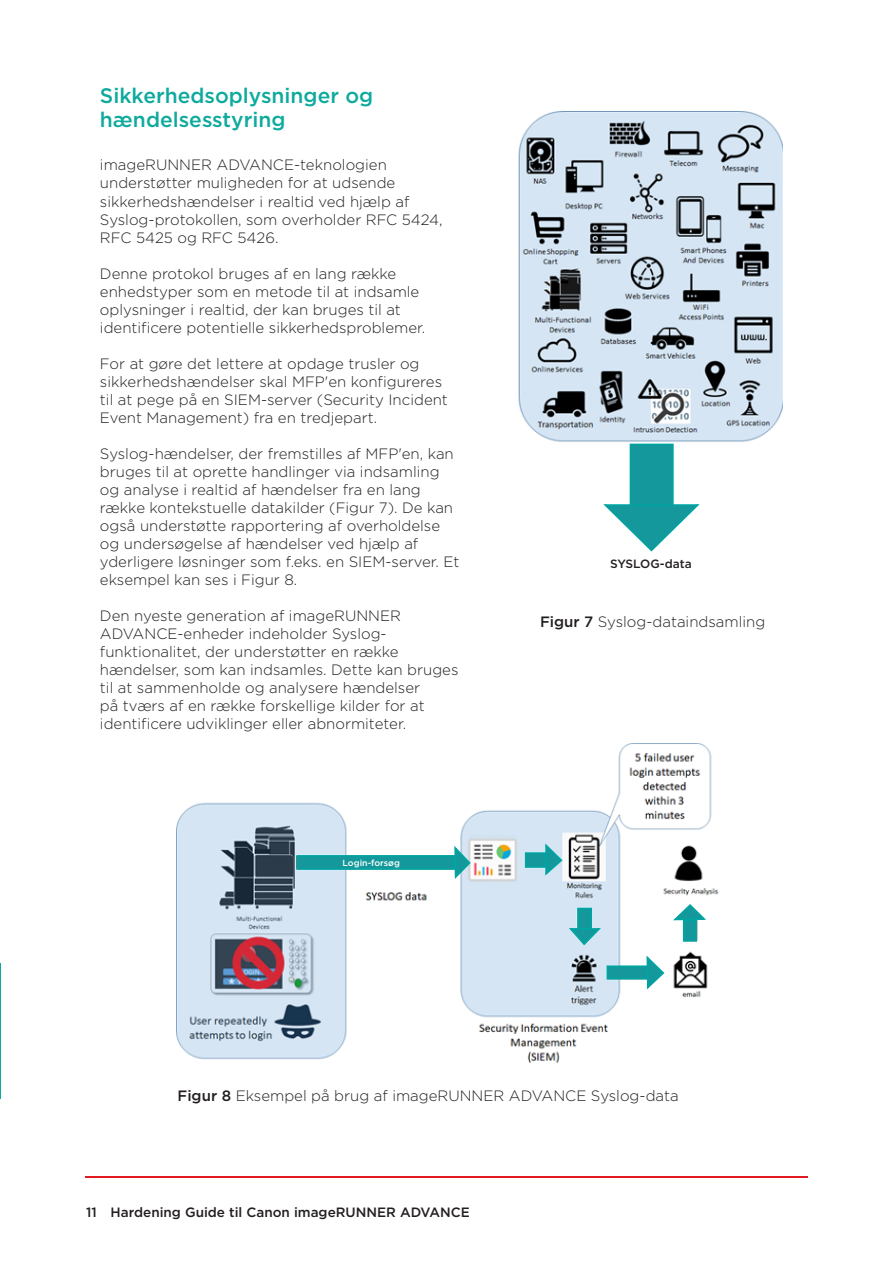
<style>
.page{position:relative;width:893px;height:1263px;background:#fff}
.page>*{position:absolute;margin:0;border:0;box-sizing:border-box;transform-origin:0 0}
.t1{font:500 21px/24px "Gotham";color:#0eaa9e}
.t2{font:300 15px/18px "Gotham";color:#231f20}
.t3{font:500 13.5px "Gotham";color:#231f20}
.t4{font:500 12px "Gotham";letter-spacing:-.005em;color:#231f20}
.t5{font:500 8.85px "Gotham";color:#fff}
.s1{font-weight:500}
</style>
<div class="page">
<hr style="left:85px;top:1176px;width:723px;height:2px;background:#e21a21">
<hr style="left:0;top:963px;width:1px;height:135px;background:#0eaa9e">
<img style="left:518px;top:112px;width:264px;height:391px">
<div style="left:630px;top:444px;width:44px;height:65px;background:#14989b;border:1px solid #00a5a2"></div>
<svg style="left:603px;top:503px;width:97px;height:49px"></svg>
<img style="left:177px;top:744px;width:542px;height:319px">
<div style="left:296px;top:855px;width:159px;height:15px;background:#14989b;border:2px solid #00a5a2"></div>
<svg style="left:453px;top:845px;width:19px;height:36px"></svg>
<div style="left:525px;top:852px;width:22px;height:16px;background:#14989b;border:2px solid #00a5a2"></div>
<svg style="left:544px;top:843px;width:20px;height:34px"></svg>
<div style="left:577px;top:908px;width:15px;height:22px;background:#14989b;border:2px solid #00a5a2"></div>
<svg style="left:567px;top:926px;width:34px;height:21px"></svg>
<div style="left:683px;top:919px;width:14px;height:23px;background:#14989b;border:2px solid #00a5a2"></div>
<svg style="left:673px;top:903px;width:35px;height:19px"></svg>
<div style="left:607px;top:965px;width:41px;height:14px;background:#14989b;border:2px solid #00a5a2"></div>
<svg style="left:645px;top:955px;width:21px;height:36px"></svg>
<p class="t1" style="left:100px;top:83px;width:275px">Sikkerhedsoplysninger og hændelsesstyring</p>
<p class="t2" style="left:100px;top:156px;width:344px">imageRUNNER ADVANCE-teknologien understøtter muligheden for at udsende sikkerhedshændelser i realtid ved hjælp af Syslog-protokollen, som overholder RFC 5424, RFC 5425 og RFC 5426.</p>
<p class="t2" style="left:100px;top:264px;width:327px">Denne protokol bruges af en lang række enhedstyper som en metode til at indsamle oplysninger i realtid, der kan bruges til at identificere potentielle sikkerhedsproblemer.</p>
<p class="t2" style="left:100px;top:354px;width:349px">For at gøre det lettere at opdage trusler og sikkerhedshændelser skal MFP'en konfigureres til at pege på en SIEM-server (Security Incident Event Management) fra en tredjepart.</p>
<p class="t2" style="left:100px;top:444px;width:361px">Syslog-hændelser, der fremstilles af MFP'en, kan bruges til at oprette handlinger via indsamling og analyse i realtid af hændelser fra en lang række kontekstuelle datakilder (Figur 7). De kan også understøtte rapportering af overholdelse og undersøgelse af hændelser ved hjælp af yderligere løsninger som f.eks. en SIEM-server. Et eksempel kan ses i Figur 8.</p>
<p class="t2" style="left:100px;top:606px;width:360px">Den nyeste generation af imageRUNNER ADVANCE-enheder indeholder Syslog&shy;funktionalitet, der understøtter en række hændelser, som kan indsamles. Dette kan bruges til at sammenholde og analysere hændelser<br>på tværs af en række forskellige kilder for at identificere udviklinger eller abnormiteter.</p>
<p class="t2" style="left:540px;top:612px;width:227px"><span class="s1">Figur 7</span> Syslog-dataindsamling</p>
<p class="t4" style="left:610px;top:556px;width:83px">SYSLOG-data</p>
<p class="t5" style="left:343px;top:857px;width:59px">Login-forsøg</p>
<p class="t2" style="left:178px;top:1086px;width:503px"><span class="s1">Figur 8</span> Eksempel på brug af imageRUNNER ADVANCE Syslog-data</p>
<p class="t3" style="left:86px;top:1204px;width:12px">11</p>
<p class="t3" style="left:111px;top:1204px;width:361px">Hardening Guide til Canon imageRUNNER ADVANCE</p>
</div>
